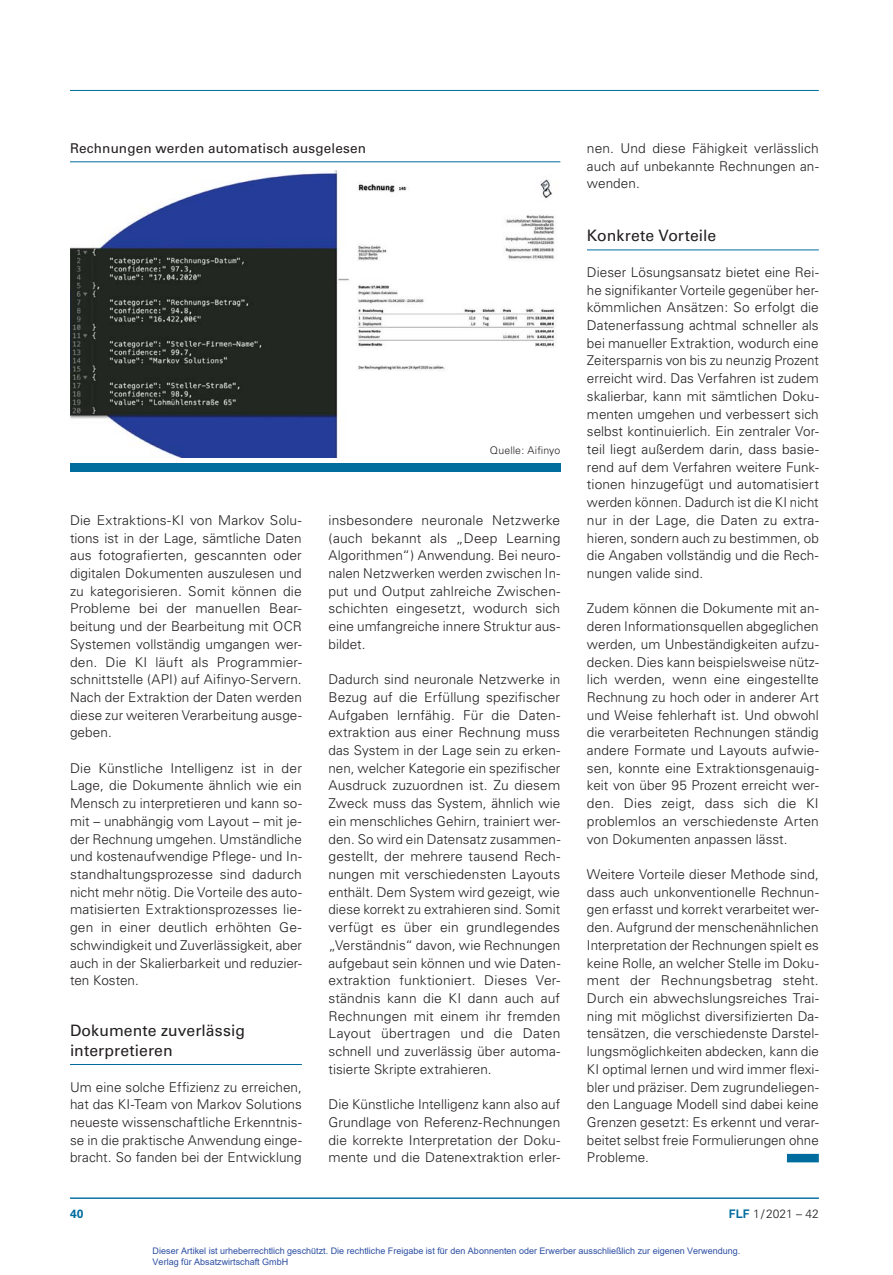
<style>
.page{position:relative;width:893px;height:1275px;background:#fff}
.page>*{position:absolute;margin:0;border:0;box-sizing:border-box;transform-origin:0 0}
.t1{font:15.75px/19.5px "Univers";letter-spacing:.005em;color:#231f20}
.t2{font:300 13.5px/17.7px "Univers";letter-spacing:.005em;color:#231f20;text-align:justify}
.t3{font:13.5px "Univers";letter-spacing:.01em;color:#231f20}
.t4{font:300 12px "Univers";color:#231f20}
.t5{font:700 12px "Univers";color:#006d9e}
.t6{font:300 10.5px "Univers";letter-spacing:.015em;color:#231f20}
.t7{font:9px/10.8px "Arial";color:#2c4fa2}
.s1{font-family:"Raleway";font-weight:700;color:#006d9e}
</style>
<div class="page">
<hr style="left:70px;top:1197px;width:748px;height:1px;background:#006d9e">
<hr style="left:70px;top:90px;width:748px;height:1px;background:#006d9e">
<hr style="left:70px;top:1064px;width:232px;height:1px;background:#006d9e">
<hr style="left:587px;top:249px;width:231px;height:1px;background:#006d9e">
<div style="left:786px;top:1153px;width:32px;height:9px;background:#006d9e"></div>
<img style="left:70px;top:171px;width:487px;height:286px">
<hr style="left:70px;top:161px;width:490px;height:1px;background:#006d9e">
<div style="left:70px;top:463px;width:490px;height:8px;background:#006d9e"></div>
<p class="t3" style="left:70px;top:143px;width:297px">Rechnungen werden automatisch ausgelesen</p>
<p class="t6" style="left:490px;top:446px;width:72px">Quelle: Aifinyo</p>
<p class="t2" style="left:70px;top:512px;width:233px">Die Extraktions-KI von Markov Solu&shy;tions ist in der Lage, sämtliche Daten aus fotografierten, gescannten oder digitalen Dokumenten auszulesen und zu kategorisieren. Somit können die Probleme bei der manuellen Bear&shy;beitung und der Bearbeitung mit OCR Systemen vollständig umgangen wer&shy;den. Die KI läuft als Programmier&shy;schnittstelle (API) auf Aifinyo-Servern.<br>Nach der Extraktion der Daten werden diese zur weiteren Verarbeitung ausge&shy;geben.</p>
<p class="t2" style="left:70px;top:760px;width:233px">Die Künstliche Intelligenz ist in der Lage, die Dokumente ähnlich wie ein Mensch zu interpretieren und kann so&shy;mit – unabhängig vom Layout – mit je&shy;der Rechnung umgehen. Umständliche und kostenaufwendige Pflege- und In&shy;standhaltungsprozesse sind dadurch nicht mehr nötig. Die Vorteile des auto&shy;matisierten Extraktionsprozesses lie&shy;gen in einer deutlich erhöhten Ge&shy;schwindigkeit und Zuverlässigkeit, aber auch in der Skalierbarkeit und reduzier&shy;ten Kosten.</p>
<p class="t1" style="left:70px;top:1022px;width:176px">Dokumente zuverlässig interpretieren</p>
<p class="t2" style="left:70px;top:1079px;width:233px">Um eine solche Effizienz zu erreichen, hat das KI-Team von Markov Solutions neueste wissenschaftliche Erkenntnis&shy;se in die praktische Anwendung einge&shy;bracht. So fanden bei der Entwicklung</p>
<p class="t2" style="left:328px;top:512px;width:233px">insbesondere neuronale Netzwerke (auch bekannt als „Deep Learning Algorithmen“) Anwendung. Bei neuro&shy;nalen Netzwerken werden zwischen In&shy;put und Output zahlreiche Zwischen&shy;schichten eingesetzt, wodurch sich eine umfangreiche innere Struktur aus&shy;bildet.</p>
<p class="t2" style="left:328px;top:671px;width:233px">Dadurch sind neuronale Netzwerke in Bezug auf die Erfüllung spezifischer Aufgaben lernfähig. Für die Daten&shy;extraktion aus einer Rechnung muss das System in der Lage sein zu erken&shy;nen, welcher Kategorie ein spezifischer Ausdruck zuzuordnen ist. Zu diesem Zweck muss das System, ähnlich wie ein menschliches Gehirn, trainiert wer&shy;den. So wird ein Datensatz zusammen&shy;gestellt, der mehrere tausend Rech&shy;nungen mit verschiedensten Layouts enthält. Dem System wird gezeigt, wie diese korrekt zu extrahieren sind. Somit verfügt es über ein grundlegendes „Verständnis“ davon, wie Rechnungen aufgebaut sein können und wie Daten&shy;extraktion funktioniert. Dieses Ver&shy;ständnis kann die KI dann auch auf Rechnungen mit einem ihr fremden Layout übertragen und die Daten schnell und zuverlässig über automa&shy;tisierte Skripte extrahieren.</p>
<p class="t2" style="left:328px;top:1096px;width:233px">Die Künstliche Intelligenz kann also auf Grundlage von Referenz-Rechnungen die korrekte Interpretation der Doku&shy;mente und die Datenextraktion erler-</p>
<p class="t2" style="left:587px;top:140px;width:233px">nen. Und diese Fähigkeit verlässlich auch auf unbekannte Rechnungen an&shy;wenden.</p>
<p class="t1" style="left:587px;top:227px;width:131px">Konkrete Vorteile</p>
<p class="t2" style="left:587px;top:264px;width:233px">Dieser Lösungsansatz bietet eine Rei&shy;he signifikanter Vorteile gegenüber her&shy;kömmlichen Ansätzen: So erfolgt die Datenerfassung achtmal schneller als bei manueller Extraktion, wodurch eine Zeitersparnis von bis zu neunzig Prozent erreicht wird. Das Verfahren ist zudem skalierbar, kann mit sämtlichen Doku&shy;menten umgehen und verbessert sich selbst kontinuierlich. Ein zentraler Vor&shy;teil liegt außerdem darin, dass basie&shy;rend auf dem Verfahren weitere Funk&shy;tionen hinzugefügt und automatisiert werden können. Dadurch ist die KI nicht nur in der Lage, die Daten zu extra&shy;hieren, sondern auch zu bestimmen, ob die Angaben vollständig und die Rech&shy;nungen valide sind.</p>
<p class="t2" style="left:587px;top:601px;width:233px">Zudem können die Dokumente mit an&shy;deren Informationsquellen abgeglichen werden, um Unbeständigkeiten aufzu&shy;decken. Dies kann beispielsweise nütz&shy;lich werden, wenn eine eingestellte Rechnung zu hoch oder in anderer Art und Weise fehlerhaft ist. Und obwohl die verarbeiteten Rechnungen ständig andere Formate und Layouts aufwie&shy;sen, konnte eine Extraktionsgenauig&shy;keit von über 95 Prozent erreicht wer&shy;den. Dies zeigt, dass sich die KI problemlos an verschiedenste Arten von Dokumenten anpassen lässt.</p>
<p class="t2" style="left:587px;top:866px;width:233px">Weitere Vorteile dieser Methode sind, dass auch unkonventionelle Rechnun&shy;gen erfasst und korrekt verarbeitet wer&shy;den. Aufgrund der menschenähnlichen Interpretation der Rechnungen spielt es keine Rolle, an welcher Stelle im Doku&shy;ment der Rechnungsbetrag steht.<br>Durch ein abwechslungsreiches Trai&shy;ning mit möglichst diversifizierten Da&shy;tensätzen, die verschiedenste Darstel&shy;lungsmöglichkeiten abdecken, kann die KI optimal lernen und wird immer flexi&shy;bler und präziser. Dem zugrundeliegen&shy;den Language Modell sind dabei keine Grenzen gesetzt: Es erkennt und verar&shy;beitet selbst freie Formulierungen ohne Probleme.</p>
<p class="t5" style="left:70px;top:1208px;width:15px">40</p>
<p class="t4" style="left:728px;top:1208px;width:92px"><span class="s1">FLF</span> 1 / 2021 – 42</p>
<p class="t7" style="left:153px;top:1245px;width:589px">Dieser Artikel ist urheberrechtlich geschützt. Die rechtliche Freigabe ist für den Abonnenten oder Erwerber ausschließlich zur eigenen Verwendung.<br>Verlag für Absatzwirtschaft GmbH</p>
</div>
